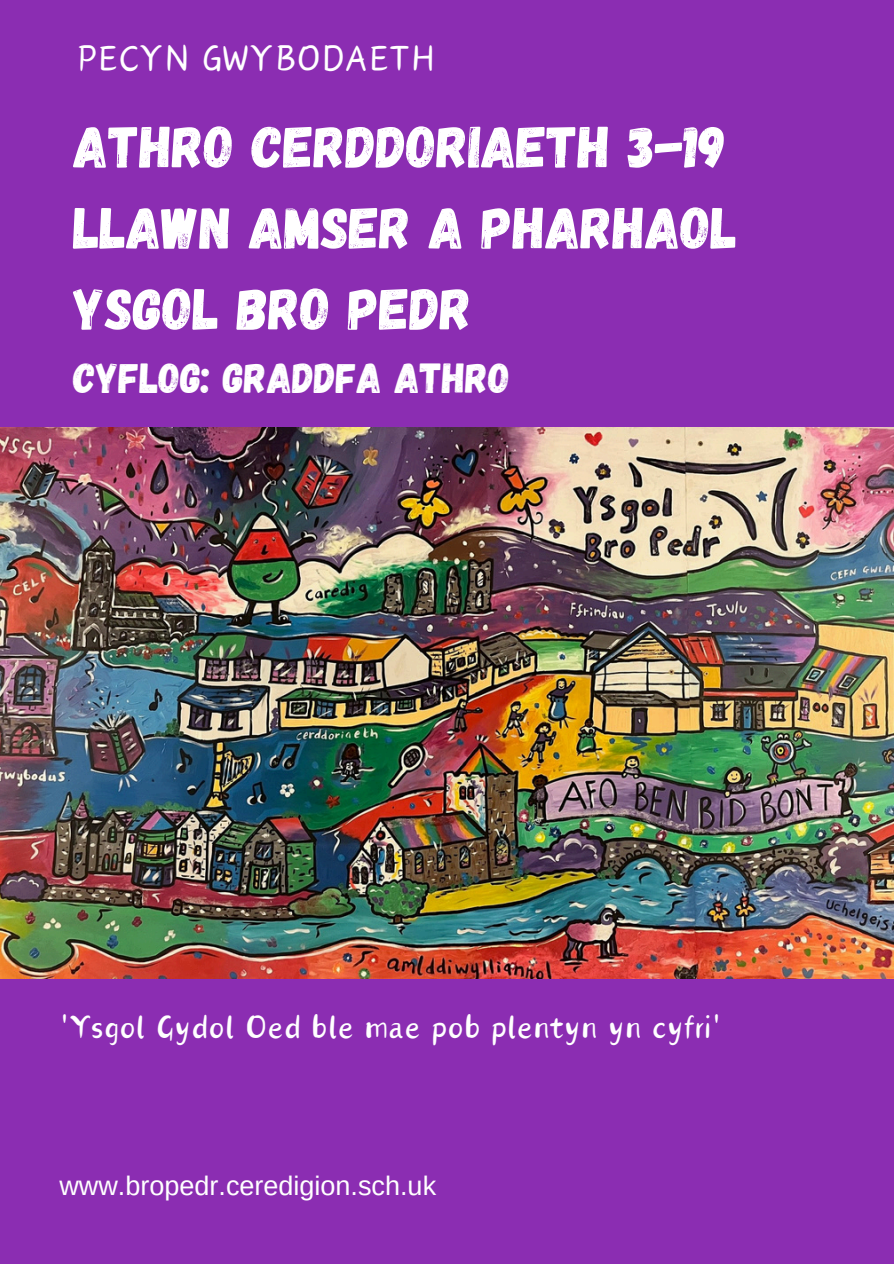
<style>
.page{position:relative;width:894px;height:1264px;background:#fff}
.page>*{position:absolute;margin:0;border:0;box-sizing:border-box;transform-origin:0 0}
.t1{font:58.5px/81px "Gagalin";color:#fff}
.t2{font:45px "Canva Wander World";color:#fff}
.t3{font:42px "Gagalin";color:#fff}
.t4{font:40.5px "Canva Tangyuan Handwriting";color:#fff}
.t5{font:27px "Arimo";color:#fff}
</style>
<div class="page">
<div style="left:0;top:0;width:893px;height:1263px;background:#8b2db2"></div>
<img style="left:0;top:428px;width:893px;height:550px">
<p class="t2" style="left:75px;top:38px;width:362px">PECYN GWYBODAETH</p>
<h3 class="t1" style="left:73px;top:103px;width:665px">ATHRO CERDDORIAETH 3-19<br>LLAWN AMSER A PHARHAOL<br>YSGOL BRO PEDR</h3>
<h3 class="t3" style="left:73px;top:350px;width:438px">CYFLOG: GRADDFA ATHRO</h3>
<h2 class="t4" style="left:59px;top:1009px;width:663px">'Ysgol Gydol Oed ble mae pob plentyn yn cyfri'</h2>
<h1 class="t5" style="left:59px;top:1170px;width:378px">www.bropedr.ceredigion.sch.uk</h1>
</div>
